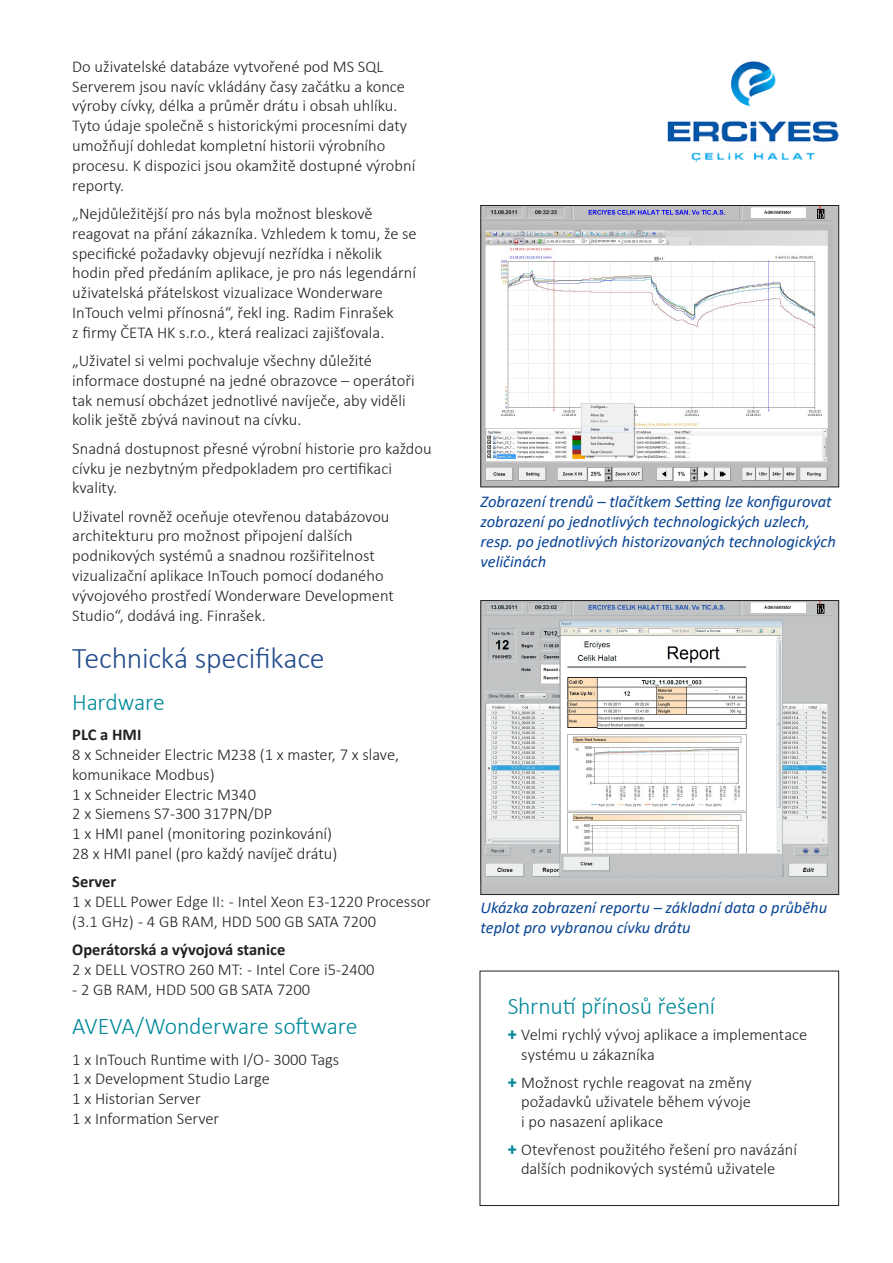
<style>
.page{position:relative;width:893px;height:1263px;background:#fff}
.page>*{position:absolute;margin:0;border:0;box-sizing:border-box;transform-origin:0 0}
._2021_nadpis_cerny{font:300 30px "Calibri";letter-spacing:-.01em;color:#224c8b}
._2021_zelenomodry_nadpis{font:300 24px "Calibri";letter-spacing:-.01em;color:#008999}
._2021_TEXT_Základní_text_sloupce{font:300 16.5px/19.8px "Calibri";color:#231f20}
._2021_POPIS_Obrázku{font:italic 16.5px/19.8px "Calibri";color:#094594}
.s1{font-weight:700}
.s2{font-family:"Roboto";font-weight:700;color:#008999}
</style>
<div class="page">
<div style="left:480px;top:971px;width:359px;height:235px;border:1px solid #231f20"></div>
<img style="left:482px;top:207px;width:351px;height:278px">
<div style="left:480px;top:205px;width:359px;height:282px;border:1px solid #231f20"></div>
<div style="left:481px;top:600px;width:358px;height:294px;background:#c0c0c0"></div>
<img style="left:482px;top:602px;width:351px;height:275px">
<div style="left:480px;top:600px;width:359px;height:295px;border:1px solid #231f20"></div>
<img style="left:667px;top:61px;width:172px;height:101px">
<p class="_2021_TEXT_Základní_text_sloupce" style="left:72px;top:56px;width:345px">Do uživatelské databáze vytvořené pod MS SQL Serverem jsou navíc vkládány časy začátku a konce výroby cívky, délka a průměr drátu i obsah uhlíku.<br>Tyto údaje společně s historickými procesními daty umožňují dohledat kompletní historii výrobního procesu. K dispozici jsou okamžitě dostupné výrobní reporty.</p>
<p class="_2021_TEXT_Základní_text_sloupce" style="left:72px;top:203px;width:346px">„Nejdůležitější pro nás byla možnost bleskově reagovat na přání zákazníka. Vzhledem k tomu, že se specifické požadavky objevují nezřídka i několik hodin před předáním aplikace, je pro nás legendární uživatelská přátelskost vizualizace Wonderware InTouch velmi přínosná“, řekl ing. Radim Finrašek<br>z firmy ČETA HK s.r.o., která realizaci zajišťovala.</p>
<p class="_2021_TEXT_Základní_text_sloupce" style="left:72px;top:350px;width:344px">„Uživatel si velmi pochvaluje všechny důležité informace dostupné na jedné obrazovce – operátoři tak nemusí obcházet jednotlivé navíječe, aby viděli kolik ještě zbývá navinout na cívku.</p>
<p class="_2021_TEXT_Základní_text_sloupce" style="left:72px;top:438px;width:361px">Snadná dostupnost přesné výrobní historie pro každou cívku je nezbytným předpokladem pro certifikaci kvality.</p>
<p class="_2021_TEXT_Základní_text_sloupce" style="left:72px;top:506px;width:323px">Uživatel rovněž oceňuje otevřenou databázovou architekturu pro možnost připojení dalších podnikových systémů a snadnou rozšiřitelnost vizualizační aplikace InTouch pomocí dodaného vývojového prostředí Wonderware Development Studio“, dodává ing. Finrašek.</p>
<p class="_2021_nadpis_cerny" style="left:72px;top:639px;width:254px">Technická specifikace</p>
<p class="_2021_zelenomodry_nadpis" style="left:72px;top:687px;width:94px">Hardware</p>
<p class="_2021_TEXT_Základní_text_sloupce" style="left:72px;top:724px;width:328px"><span class="s1">PLC a HMI<br></span>8 x Schneider Electric M238 (1 x master, 7 x slave, komunikace Modbus)<br>1 x Schneider Electric M340<br>2 x Siemens S7-300 317PN/DP<br>1 x HMI panel (monitoring pozinkování)<br>28 x HMI panel (pro každý navíječ drátu)</p>
<p class="_2021_TEXT_Základní_text_sloupce" style="left:72px;top:872px;width:360px"><span class="s1">Server<br></span>1 x DELL Power Edge II: - Intel Xeon E3-1220 Processor (3.1 GHz) - 4 GB RAM, HDD 500 GB SATA 7200</p>
<p class="_2021_TEXT_Základní_text_sloupce" style="left:72px;top:939px;width:304px"><span class="s1">Operátorská a vývojová stanice<br></span>2 x DELL VOSTRO 260 MT: - Intel Core i5-2400</p>
<p class="_2021_TEXT_Základní_text_sloupce" style="left:72px;top:979px;width:239px">- 2 GB RAM, HDD 500 GB SATA 7200</p>
<p class="_2021_zelenomodry_nadpis" style="left:72px;top:1011px;width:287px">AVEVA/Wonderware software</p>
<p class="_2021_TEXT_Základní_text_sloupce" style="left:72px;top:1049px;width:268px">1 x InTouch Runtime with I/O - 3000 Tags<br>1 x Development Studio Large<br>1 x Historian Server<br>1 x Information Server</p>
<p class="_2021_POPIS_Obrázku" style="left:480px;top:491px;width:357px">Zobrazení trendů – tlačítkem Setting lze konfigurovat zobrazení po jednotlivých technologických uzlech, resp. po jednotlivých historizovaných technologických veličinách</p>
<p class="_2021_POPIS_Obrázku" style="left:480px;top:897px;width:348px">Ukázka zobrazení reportu – základní data o průběhu teplot pro vybranou cívku drátu</p>
<p class="_2021_zelenomodry_nadpis" style="left:508px;top:992px;width:209px">Shrnutí přínosů řešení</p>
<p class="_2021_TEXT_Základní_text_sloupce" style="left:521px;top:1025px;width:288px;text-indent:-14px"><span class="s2">+</span> Velmi rychlý vývoj aplikace a implementace systému u zákazníka</p>
<p class="_2021_TEXT_Základní_text_sloupce" style="left:521px;top:1072px;width:232px;text-align:justify;text-indent:-14px"><span class="s2">+</span> Možnost rychle reagovat na změny požadavků uživatele během vývoje i po nasazení aplikace</p>
<p class="_2021_TEXT_Základní_text_sloupce" style="left:508px;top:1139px;width:291px;text-align:center"><span class="s2">+</span> Otevřenost použitého řešení pro navázání dalších podnikových systémů uživatele</p>
</div>
